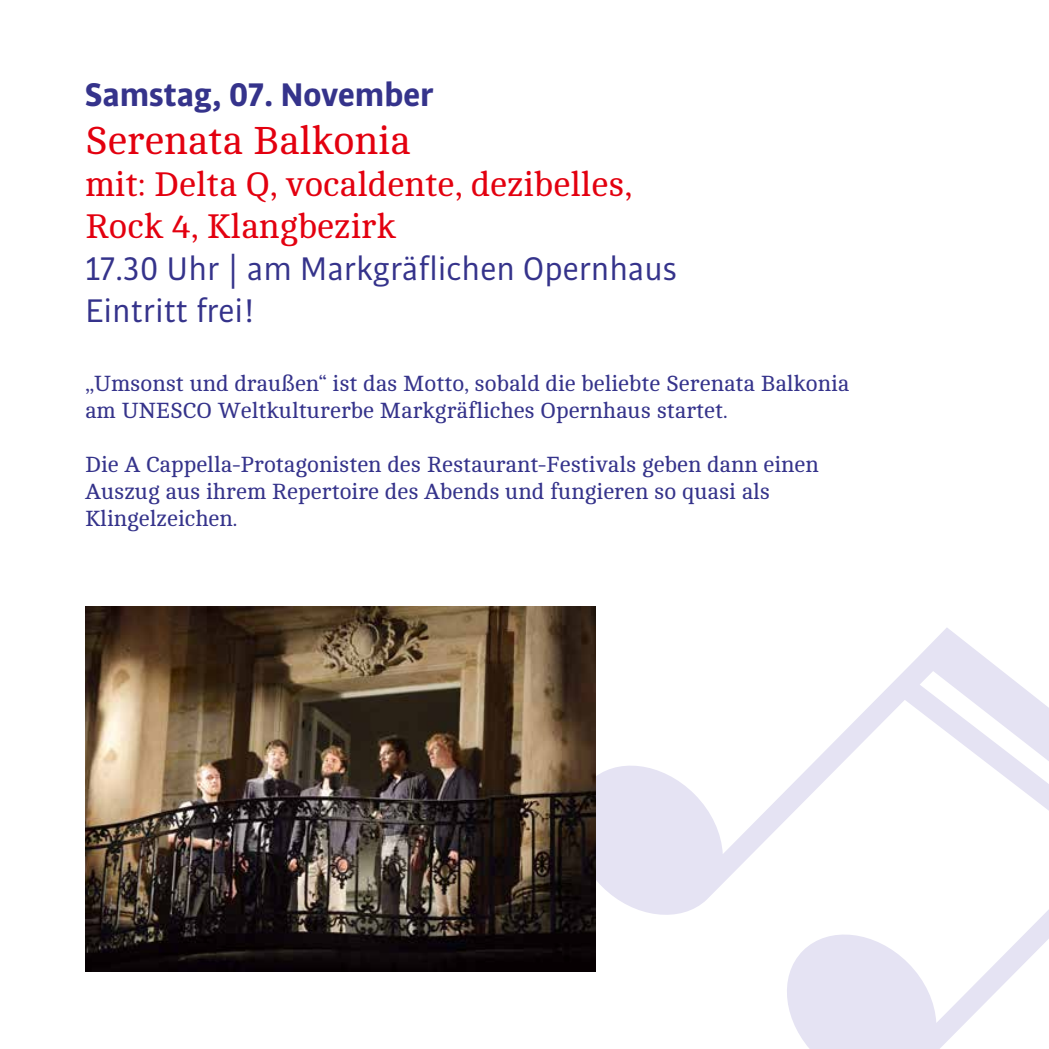
<style>
.page{position:relative;width:1049px;height:1049px;background:#fff}
.page>*{position:absolute;margin:0;border:0;box-sizing:border-box;transform-origin:0 0}
.t1{font:40px "Cambo";color:#e3000f}
.t2{font:35px/42px "Cambo";color:#e3000f}
.t3{font:35px/42px "Bulo";color:#35338b}
.t4{font:700 35px "Bulo";color:#35338b}
.t5{font:22.5px/27px "Cambo";color:#35338b}
</style>
<div class="page">
<svg style="left:564px;top:627px;width:485px;height:422px"></svg>
<img style="left:85px;top:606px;width:510px;height:365px">
<h2 class="t4" style="left:85px;top:71px;width:350px">Samstag, 07. November</h2>
<h1 class="t1" style="left:85px;top:118px;width:327px">Serenata Balkonia</h1>
<h2 class="t2" style="left:85px;top:163px;width:548px">mit: Delta Q, vocaldente, dezibelles,<br>Rock 4, Klangbezirk</h2>
<h2 class="t3" style="left:85px;top:246px;width:594px">17.30 Uhr | am Markgräflichen Opernhaus<br>Eintritt frei!</h2>
<p class="t5" style="left:85px;top:370px;width:766px">„Umsonst und draußen“ ist das Motto, sobald die beliebte Serenata Balkonia am UNESCO Weltkulturerbe Markgräfliches Opernhaus startet.</p>
<p class="t5" style="left:85px;top:451px;width:735px">Die A Cappella-Protagonisten des Restaurant-Festivals geben dann einen<br>Auszug aus ihrem Repertoire des Abends und fungieren so quasi als<br>Klingelzeichen.</p>
</div>
